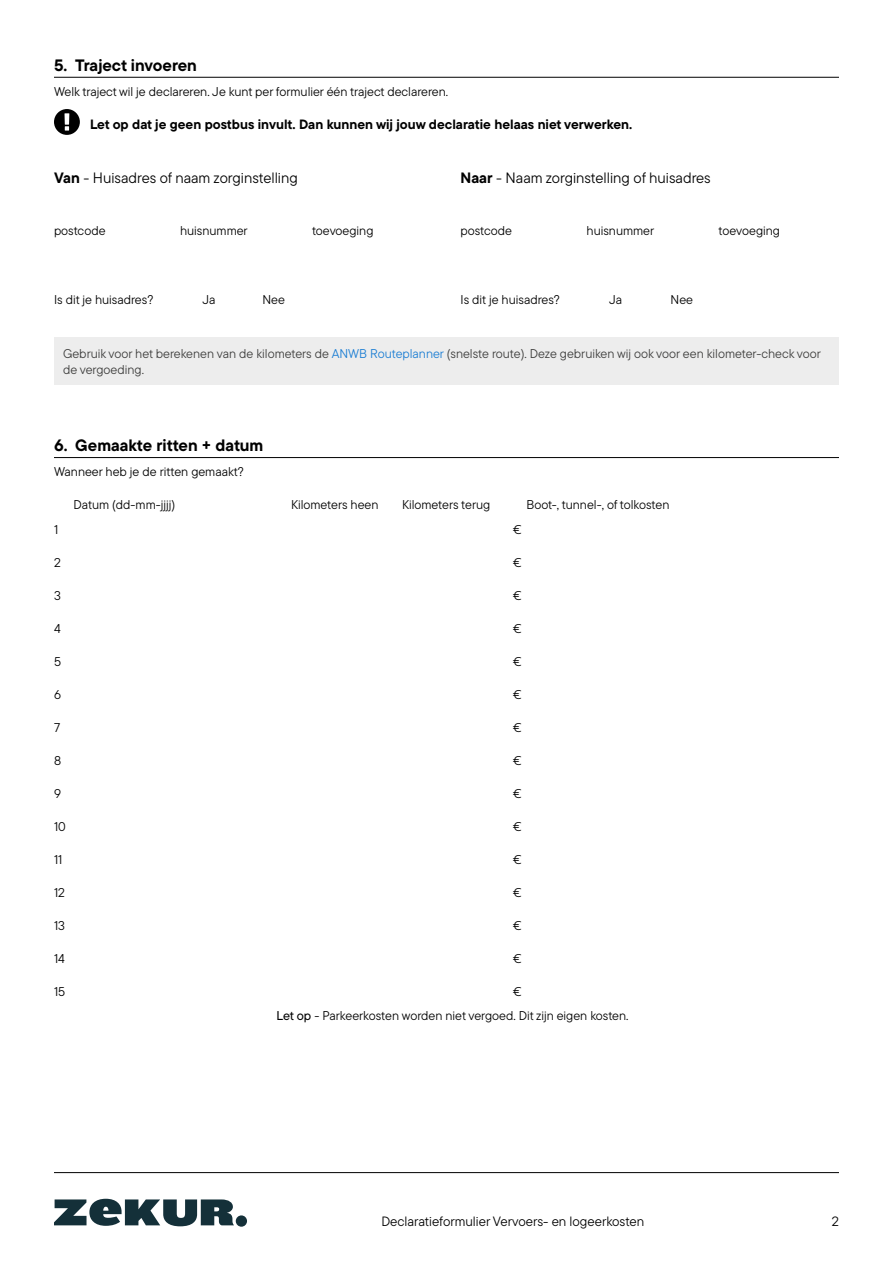
<style>
.page{position:relative;width:893px;height:1263px;background:#fff}
.page>*{position:absolute;margin:0;border:0;box-sizing:border-box;transform-origin:0 0}
.H2_nummer{font:700 16.5px "TT Commons Pro";color:#000}
.Plat_met_tabs{font:15px "TT Commons Pro";color:#000}
.Melding_bold{font:700 13.5px "TT Commons Pro";color:#000}
.t1{font:13.5px "TT Commons Pro Rg 2";color:#000}
.t2{font:13.5px "TT Commons Pro";color:#000}
.Plat_ritten_en_datum{font:12.75px "TT Commons Pro";color:#000}
.toelichting{font:12.75px/16.5px "TT Commons Pro";color:#3c3c3b}
.plat{font:12.75px "TT Commons Pro";color:#000}
.Plat_met_tabs-2{font:12.75px "TT Commons Pro";color:#000}
.s1{font-weight:700}
.s2{color:#1a7dd3}
.s3{font-weight:500}
</style>
<div class="page">
<svg style="left:54px;top:1199px;width:180px;height:27px"></svg>
<div style="left:236px;top:1215px;width:11px;height:12px;background:#143039;border-radius:50%"></div>
<hr style="left:54px;top:1172px;width:785px;height:1px;background:#000">
<hr style="left:54px;top:77px;width:785px;height:1px;background:#000">
<div style="left:54px;top:338px;width:785px;height:47px;background:#ededed"></div>
<hr style="left:54px;top:457px;width:785px;height:1px;background:#000">
<svg style="left:54px;top:109px;width:26px;height:26px"></svg>
<p class="H2_nummer" style="left:54px;top:52px;width:144px">5. Traject invoeren</p>
<p class="plat" style="left:54px;top:82px;width:396px">Welk traject wil je declareren. Je kunt per formulier één traject declareren.</p>
<p class="Melding_bold" style="left:90px;top:114px;width:544px">Let op dat je geen postbus invult. Dan kunnen wij jouw declaratie helaas niet verwerken.</p>
<p class="Plat_met_tabs" style="left:54px;top:167px;width:245px"><span class="s1">Van</span> - Huisadres of naam zorginstelling</p>
<p class="Plat_met_tabs" style="left:460px;top:167px;width:252px"><span class="s1">Naar</span> - Naam zorginstelling of huisadres</p>
<p class="Plat_met_tabs-2" style="left:54px;top:222px;width:53px">postcode</p>
<p class="Plat_met_tabs-2" style="left:180px;top:222px;width:69px">huisnummer</p>
<p class="Plat_met_tabs-2" style="left:312px;top:222px;width:63px">toevoeging</p>
<p class="Plat_met_tabs-2" style="left:460px;top:222px;width:53px">postcode</p>
<p class="Plat_met_tabs-2" style="left:586px;top:222px;width:69px">huisnummer</p>
<p class="Plat_met_tabs-2" style="left:718px;top:222px;width:63px">toevoeging</p>
<p class="plat" style="left:54px;top:291px;width:101px">Is dit je huisadres?</p>
<p class="plat" style="left:202px;top:291px;width:15px">Ja</p>
<p class="plat" style="left:263px;top:291px;width:24px">Nee</p>
<p class="plat" style="left:460px;top:291px;width:101px">Is dit je huisadres?</p>
<p class="plat" style="left:609px;top:291px;width:15px">Ja</p>
<p class="plat" style="left:671px;top:291px;width:24px">Nee</p>
<p class="toelichting" style="left:63px;top:345px;width:759px">Gebruik voor het berekenen van de kilometers de <span class="s2">ANWB Routeplanner</span> (snelste route). Deze gebruiken wij ook voor een kilometer-check voor de vergoeding.</p>
<p class="H2_nummer" style="left:54px;top:432px;width:211px">6. Gemaakte ritten + datum</p>
<p class="Plat_ritten_en_datum" style="left:54px;top:462px;width:191px">Wanneer heb je de ritten gemaakt?</p>
<p class="Plat_ritten_en_datum" style="left:73px;top:495px;width:103px">Datum (dd-mm-jjjj)</p>
<p class="Plat_ritten_en_datum" style="left:291px;top:495px;width:89px">Kilometers heen</p>
<p class="Plat_ritten_en_datum" style="left:402px;top:495px;width:90px">Kilometers terug</p>
<p class="Plat_ritten_en_datum" style="left:527px;top:495px;width:144px">Boot-, tunnel-, of tolkosten</p>
<p class="Plat_ritten_en_datum" style="left:54px;top:521px;width:6px">1</p>
<p class="Plat_ritten_en_datum" style="left:513px;top:521px;width:10px">€</p>
<p class="Plat_ritten_en_datum" style="left:54px;top:554px;width:8px">2</p>
<p class="Plat_ritten_en_datum" style="left:513px;top:554px;width:10px">€</p>
<p class="Plat_ritten_en_datum" style="left:54px;top:587px;width:8px">3</p>
<p class="Plat_ritten_en_datum" style="left:513px;top:587px;width:10px">€</p>
<p class="Plat_ritten_en_datum" style="left:54px;top:620px;width:8px">4</p>
<p class="Plat_ritten_en_datum" style="left:513px;top:620px;width:10px">€</p>
<p class="Plat_ritten_en_datum" style="left:54px;top:653px;width:9px">5</p>
<p class="Plat_ritten_en_datum" style="left:513px;top:653px;width:10px">€</p>
<p class="Plat_ritten_en_datum" style="left:54px;top:686px;width:8px">6</p>
<p class="Plat_ritten_en_datum" style="left:513px;top:686px;width:10px">€</p>
<p class="Plat_ritten_en_datum" style="left:54px;top:719px;width:8px">7</p>
<p class="Plat_ritten_en_datum" style="left:513px;top:719px;width:10px">€</p>
<p class="Plat_ritten_en_datum" style="left:54px;top:752px;width:9px">8</p>
<p class="Plat_ritten_en_datum" style="left:513px;top:752px;width:10px">€</p>
<p class="Plat_ritten_en_datum" style="left:54px;top:785px;width:8px">9</p>
<p class="Plat_ritten_en_datum" style="left:513px;top:785px;width:10px">€</p>
<p class="Plat_ritten_en_datum" style="left:54px;top:818px;width:13px">10</p>
<p class="Plat_ritten_en_datum" style="left:513px;top:818px;width:10px">€</p>
<p class="Plat_ritten_en_datum" style="left:54px;top:851px;width:10px">11</p>
<p class="Plat_ritten_en_datum" style="left:513px;top:851px;width:10px">€</p>
<p class="Plat_ritten_en_datum" style="left:54px;top:884px;width:12px">12</p>
<p class="Plat_ritten_en_datum" style="left:513px;top:884px;width:10px">€</p>
<p class="Plat_ritten_en_datum" style="left:54px;top:917px;width:12px">13</p>
<p class="Plat_ritten_en_datum" style="left:513px;top:917px;width:10px">€</p>
<p class="Plat_ritten_en_datum" style="left:54px;top:950px;width:13px">14</p>
<p class="Plat_ritten_en_datum" style="left:513px;top:950px;width:10px">€</p>
<p class="Plat_ritten_en_datum" style="left:54px;top:983px;width:13px">15</p>
<p class="Plat_ritten_en_datum" style="left:513px;top:983px;width:10px">€</p>
<p class="Plat_ritten_en_datum" style="left:277px;top:1007px;width:353px"><span class="s3">Let op</span> - Parkeerkosten worden niet vergoed. Dit zijn eigen kosten.</p>
<p class="t1" style="left:381px;top:1212px;width:264px">Declaratieformulier Vervoers- en logeerkosten</p>
<p class="t2" style="left:832px;top:1212px;width:9px">2</p>
</div>
